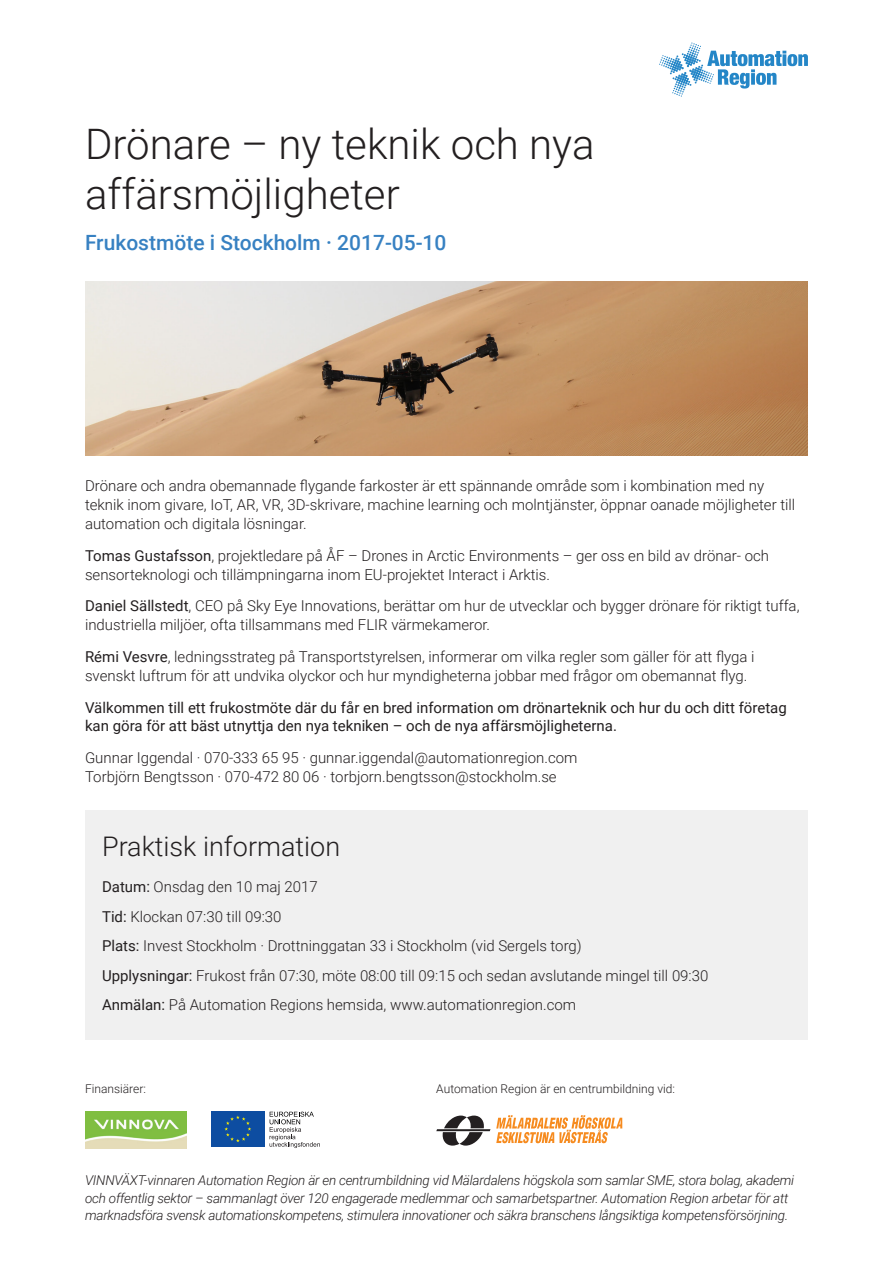
<style>
.page{position:relative;width:893px;height:1263px;background:#fff}
.page>*{position:absolute;margin:0;border:0;box-sizing:border-box;transform-origin:0 0}
.Huvudrubrik{font:300 42px/50.4px "Roboto";color:#231f20}
.Praktisk_info___rubr{font:300 27px "Roboto";color:#231f20}
.Underrubrik{font:500 21px "Roboto";color:#3781c2}
.Brödtext{font:300 15px/18.9px "Roboto";color:#231f20}
.Praktisk_info___text{font:300 15px "Roboto";color:#231f20}
.Brödtext-2{font:15px/18.9px "Roboto";color:#231f20}
.Om_Automation_Region{font:italic 300 13.5px/17.9px "Roboto";letter-spacing:-.015em;color:#231f20}
.Text_ovanför_logotyp{font:300 12px "Roboto";color:#231f20}
.s1{font-weight:400}
</style>
<div class="page">
<svg style="left:659px;top:43px;width:149px;height:54px"></svg>
<div style="left:85px;top:810px;width:723px;height:78px;background:#f0f0f0"></div>
<div style="left:85px;top:885px;width:723px;height:66px;background:#f0f0f0"></div>
<div style="left:85px;top:944px;width:723px;height:66px;background:#f0f0f0"></div>
<div style="left:85px;top:973px;width:723px;height:66px;background:#f0f0f0"></div>
<img style="left:85px;top:282px;width:723px;height:173px">
<div style="left:211px;top:1111px;width:53px;height:36px;background:#0d4da1"></div>
<svg style="left:224px;top:1115px;width:27px;height:27px"></svg>
<svg style="left:270px;top:1112px;width:50px;height:36px"></svg>
<img style="left:85px;top:1111px;width:101px;height:37px">
<svg style="left:496px;top:1115px;width:126px;height:28px"></svg>
<svg style="left:436px;top:1115px;width:54px;height:30px"></svg>
<p class="Huvudrubrik" style="left:85px;top:117px;width:511px">Drönare – ny teknik och nya affärsmöjligheter</p>
<p class="Underrubrik" style="left:85px;top:228px;width:363px">Frukostmöte i Stockholm · 2017-05-10</p>
<p class="Brödtext" style="left:85px;top:476px;width:712px">Drönare och andra obemannade flygande farkoster är ett spännande område som i kombination med ny teknik inom givare, IoT, AR, VR, 3D-skrivare, machine learning och molntjänster, öppnar oanade möjligheter till automation och digitala lösningar.</p>
<p class="Brödtext" style="left:85px;top:545px;width:685px"><span class="s1">Tomas Gustafsson</span>, projektledare på ÅF – Drones in Arctic Environments – ger oss en bild av drönar- och sensorteknologi och tillämpningarna inom EU-projektet Interact i Arktis.</p>
<p class="Brödtext" style="left:85px;top:596px;width:716px"><span class="s1">Daniel Sällstedt</span>, CEO på Sky Eye Innovations, berättar om hur de utvecklar och bygger drönare för riktigt tuffa, industriella miljöer, ofta tillsammans med FLIR värmekameror.</p>
<p class="Brödtext" style="left:85px;top:647px;width:671px"><span class="s1">Rémi Vesvre</span>, ledningsstrateg på Transportstyrelsen, informerar om vilka regler som gäller för att flyga i svenskt luftrum för att undvika olyckor och hur myndigheterna jobbar med frågor om obemannat flyg.</p>
<p class="Brödtext-2" style="left:85px;top:697px;width:703px">Välkommen till ett frukostmöte där du får en bred information om drönarteknik och hur du och ditt företag kan göra för att bäst utnyttja den nya tekniken – och de nya affärsmöjligheterna.</p>
<p class="Brödtext" style="left:85px;top:748px;width:494px">Gunnar Iggendal · 070-333 65 95 · gunnar.iggendal@automationregion.com<br>Torbjörn Bengtsson · 070-472 80 06 · torbjorn.bengtsson@stockholm.se</p>
<p class="Praktisk_info___rubr" style="left:102px;top:828px;width:240px">Praktisk information</p>
<p class="Praktisk_info___text" style="left:102px;top:876px;width:217px"><span class="s1">Datum:</span> Onsdag den 10 maj 2017</p>
<p class="Praktisk_info___text" style="left:102px;top:906px;width:181px"><span class="s1">Tid:</span> Klockan 07:30 till 09:30</p>
<p class="Praktisk_info___text" style="left:102px;top:935px;width:481px"><span class="s1">Plats:</span> Invest Stockholm · Drottninggatan 33 i Stockholm (vid Sergels torg)</p>
<p class="Praktisk_info___text" style="left:102px;top:965px;width:608px"><span class="s1">Upplysningar:</span> Frukost från 07:30, möte 08:00 till 09:15 och sedan avslutande mingel till 09:30</p>
<p class="Praktisk_info___text" style="left:102px;top:994px;width:476px"><span class="s1">Anmälan:</span> På Automation Regions hemsida, www.automationregion.com</p>
<p class="Text_ovanför_logotyp" style="left:85px;top:1081px;width:62px">Finansiärer:</p>
<p class="Text_ovanför_logotyp" style="left:436px;top:1081px;width:240px">Automation Region är en centrumbildning vid:</p>
<p class="Om_Automation_Region" style="left:85px;top:1170px;width:711px">VINNVÄXT-vinnaren Automation Region är en centrumbildning vid Mälardalens högskola som samlar SME, stora bolag, akademi och offentlig sektor – sammanlagt över 120 engagerade medlemmar och samarbetspartner. Automation Region arbetar för att marknadsföra svensk automationskompetens, stimulera innovationer och säkra branschens långsiktiga kompetensförsörjning.</p>
</div>
